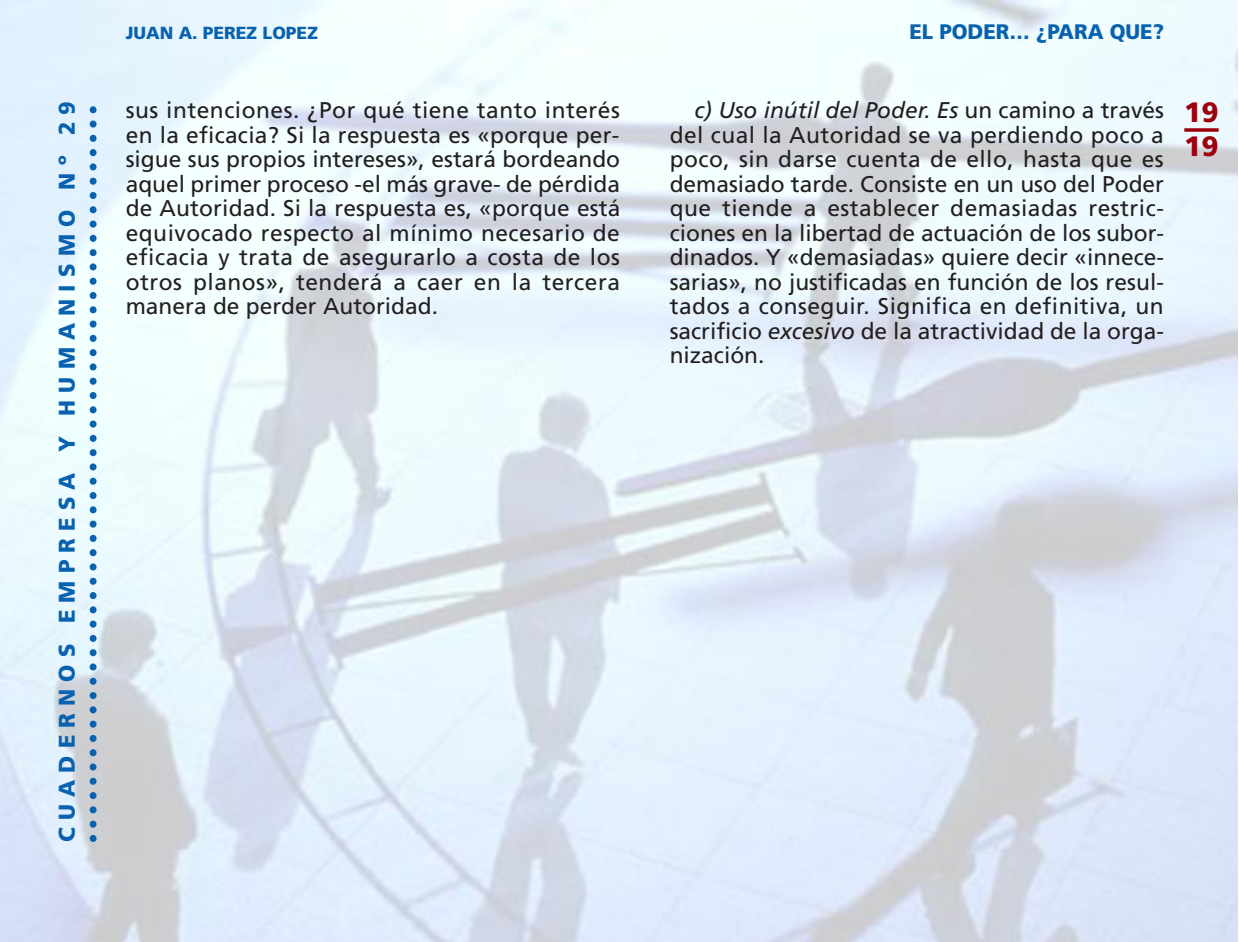
<style>
.page{position:relative;width:1239px;height:942px;background:#fff}
.page>*{position:absolute;margin:0;border:0;box-sizing:border-box;transform-origin:0 0}
.t1{font:900 28px/33.6px "Frutiger";color:#9c000d}
.t2{font:22.75px/24.5px "Frutiger";color:#231f20;text-align:justify}
.t3{font:900 22.75px "Frutiger";letter-spacing:.325em;color:#0862b0}
.t4{font:900 21px "Frutiger";color:#0862b0}
.t5{font:900 17.5px "Frutiger";color:#0862b0}
.s1{font-style:italic}
</style>
<div class="page">
<img style="left:1px;top:0;width:1236px;height:942px">
<svg style="left:1184px;top:128px;width:35px;height:4px"></svg>
<svg style="left:90px;top:101px;width:7px;height:737px;background:#92bbda"></svg>
<p class="t3" style="left:58px;top:842px;width:742px;rotate:-90deg">CUADERNOS EMPRESA Y HUMANISMO Nº 29</p>
<p class="t5" style="left:126px;top:26px;width:194px">JUAN A. PEREZ LOPEZ</p>
<p class="t4" style="left:909px;top:23px;width:256px">EL PODER… ¿PARA QUE?</p>
<p class="t2" style="left:126px;top:100px;width:496px">sus intenciones. ¿Por qué tiene tanto interés en la eficacia? Si la respuesta es «porque per&shy;sigue sus propios intereses», estará bordeando aquel primer proceso -el más grave- de pérdida de Autoridad. Si la respuesta es, «porque está equivocado respecto al mínimo necesario de eficacia y trata de asegurarlo a costa de los otros planos», tenderá a caer en la tercera manera de perder Autoridad.</p>
<p class="t2" style="left:670px;top:100px;width:496px;text-indent:25px"><span class="s1">c) Uso inútil del Poder. Es</span> un camino a través del cual la Autoridad se va perdiendo poco a poco, sin darse cuenta de ello, hasta que es demasiado tarde. Consiste en un uso del Poder que tiende a establecer demasiadas restric&shy;ciones en la libertad de actuación de los subor&shy;dinados. Y «demasiadas» quiere decir «innece&shy;sarias», no justificadas en función de los resul&shy;tados a conseguir. Significa en definitiva, un sacrificio <span class="s1">excesivo</span> de la atractividad de la orga&shy;nización.</p>
<p class="t1" style="left:1184px;top:98px;width:36px">19<br>19</p>
</div>
